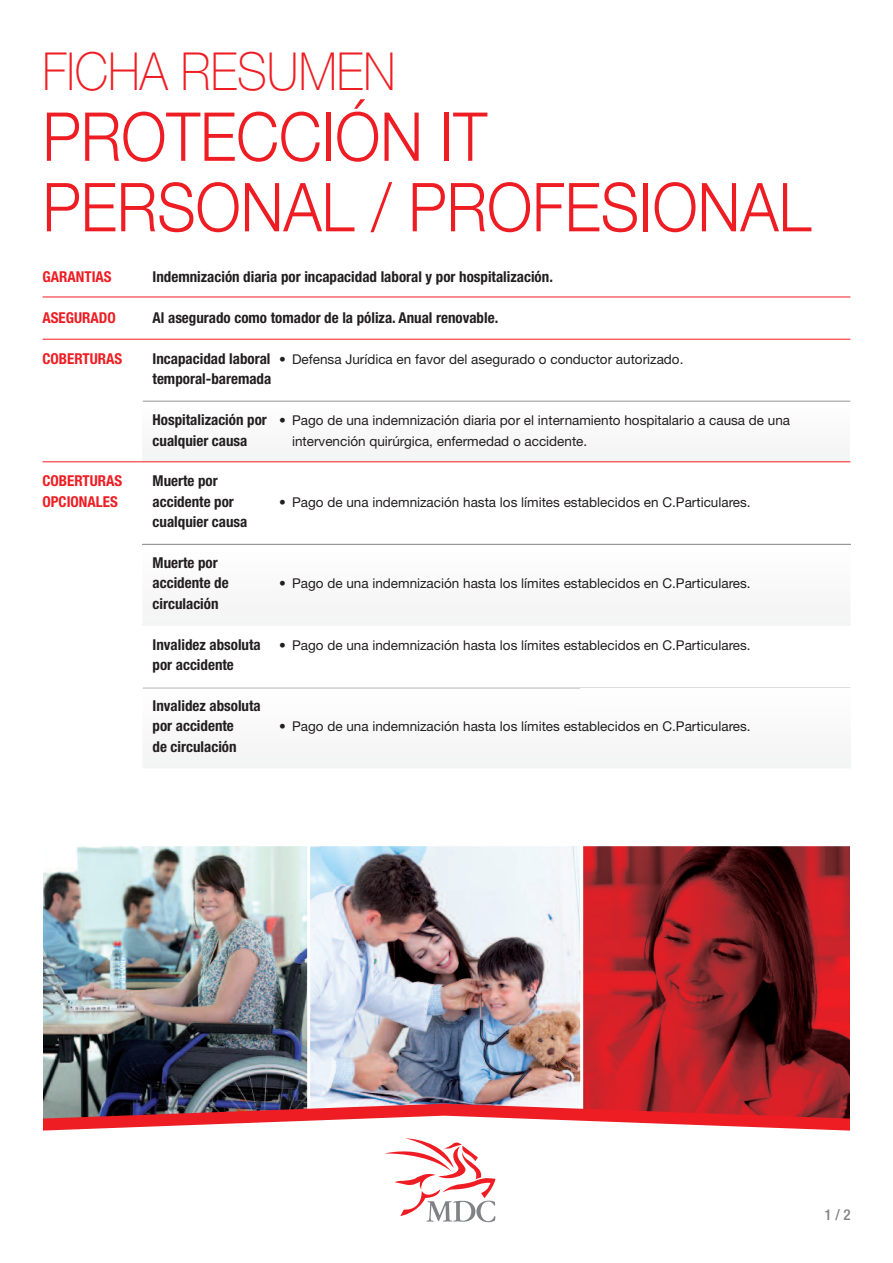
<style>
.page{position:relative;width:893px;height:1263px;background:#fff}
.page>*{position:absolute;margin:0;border:0;box-sizing:border-box;transform-origin:0 0}
.t1{font:300 67.5px/70.5px "Helvetica Neue";color:#ee1d23;scale:.9 1}
.t2{font:100 52.5px "Helvetica Neue";color:#ee1d23;scale:.9 1}
.t3{font:700 condensed 15px/20.4px "Helvetica Neue";color:#231f20}
.t4{font:700 condensed 15px "Helvetica Neue";color:#ee1d23}
.t5{font:500 condensed 15px "Helvetica Neue";color:#808285}
.t6{font:13.5px "Helvetica Neue";color:#231f20}
.s1{font-weight:700;font-stretch:condensed;font-size:15px}
</style>
<div class="page">
<img style="left:310px;top:846px;width:270px;height:258px">
<img style="left:43px;top:846px;width:264px;height:258px">
<img style="left:583px;top:846px;width:267px;height:258px">
<img style="left:43px;top:1104px;width:807px;height:12px">
<svg style="left:43px;top:1116px;width:807px;height:107px"></svg>
<hr style="left:143px;top:401px;width:707px;height:1px;background:#939598">
<svg style="left:384px;top:1138px;width:111px;height:84px"></svg>
<hr style="left:43px;top:297px;width:807px;height:1px;background:#ee1d23">
<hr style="left:43px;top:339px;width:807px;height:1px;background:#ee1d23">
<hr style="left:43px;top:461px;width:807px;height:1px;background:#ee1d23">
<h2 class="t2" style="left:43px;top:53px;width:394px">FICHA RESUMEN</h2>
<h1 class="t1" style="left:43px;top:100px;width:856px">PROTECCIÓN IT<br>PERSONAL / PROFESIONAL</h1>
<p class="t4" style="left:43px;top:264px;width:71px">GARANTIAS</p>
<p class="t3" style="left:153px;top:266px;width:402px">Indemnización diaria por incapacidad laboral y por hospitalización.</p>
<p class="t4" style="left:43px;top:305px;width:75px">ASEGURADO</p>
<p class="t3" style="left:153px;top:307px;width:347px">Al asegurado como tomador de la póliza. Anual renovable.</p>
<p class="t4" style="left:43px;top:346px;width:81px">COBERTURAS</p>
<p class="t6" style="left:153px;top:354px;width:532px"><span class="s1">Incapacidad laboral</span> • Defensa Jurídica en favor del asegurado o conductor autorizado.</p>
<p class="t3" style="left:153px;top:368px;width:120px">temporal-baremada</p>
<p class="t6" style="left:153px;top:415px;width:639px"><span class="s1">Hospitalización por</span> • Pago de una indemnización diaria por el internamiento hospitalario a causa de una</p>
<p class="t3" style="left:153px;top:429px;width:96px">cualquier causa</p>
<p class="t6" style="left:292px;top:436px;width:297px">intervención quirúrgica, enfermedad o accidente.</p>
<p class="t4" style="left:43px;top:468px;width:81px">COBERTURAS</p>
<p class="t3" style="left:153px;top:470px;width:67px">Muerte por</p>
<p class="t4" style="left:43px;top:489px;width:77px">OPCIONALES</p>
<p class="t3" style="left:153px;top:490px;width:83px">accidente por</p>
<p class="t6" style="left:279px;top:497px;width:473px">• Pago de una indemnización hasta los límites establecidos en C.Particulares.</p>
<p class="t3" style="left:153px;top:511px;width:96px">cualquier causa</p>
<p class="t3" style="left:153px;top:551px;width:78px">Muerte por accidente de</p>
<p class="t6" style="left:279px;top:579px;width:473px">• Pago de una indemnización hasta los límites establecidos en C.Particulares.</p>
<p class="t3" style="left:153px;top:592px;width:68px">circulación</p>
<p class="t6" style="left:153px;top:640px;width:600px"><span class="s1">Invalidez absoluta</span> • Pago de una indemnización hasta los límites establecidos en C.Particulares.</p>
<p class="t3" style="left:153px;top:653px;width:83px">por accidente</p>
<p class="t3" style="left:153px;top:694px;width:110px">Invalidez absoluta por accidente</p>
<p class="t6" style="left:279px;top:721px;width:473px">• Pago de una indemnización hasta los límites establecidos en C.Particulares.</p>
<p class="t3" style="left:153px;top:735px;width:86px">de circulación</p>
<p class="t5" style="left:825px;top:1209px;width:28px">1/2</p>
</div>
